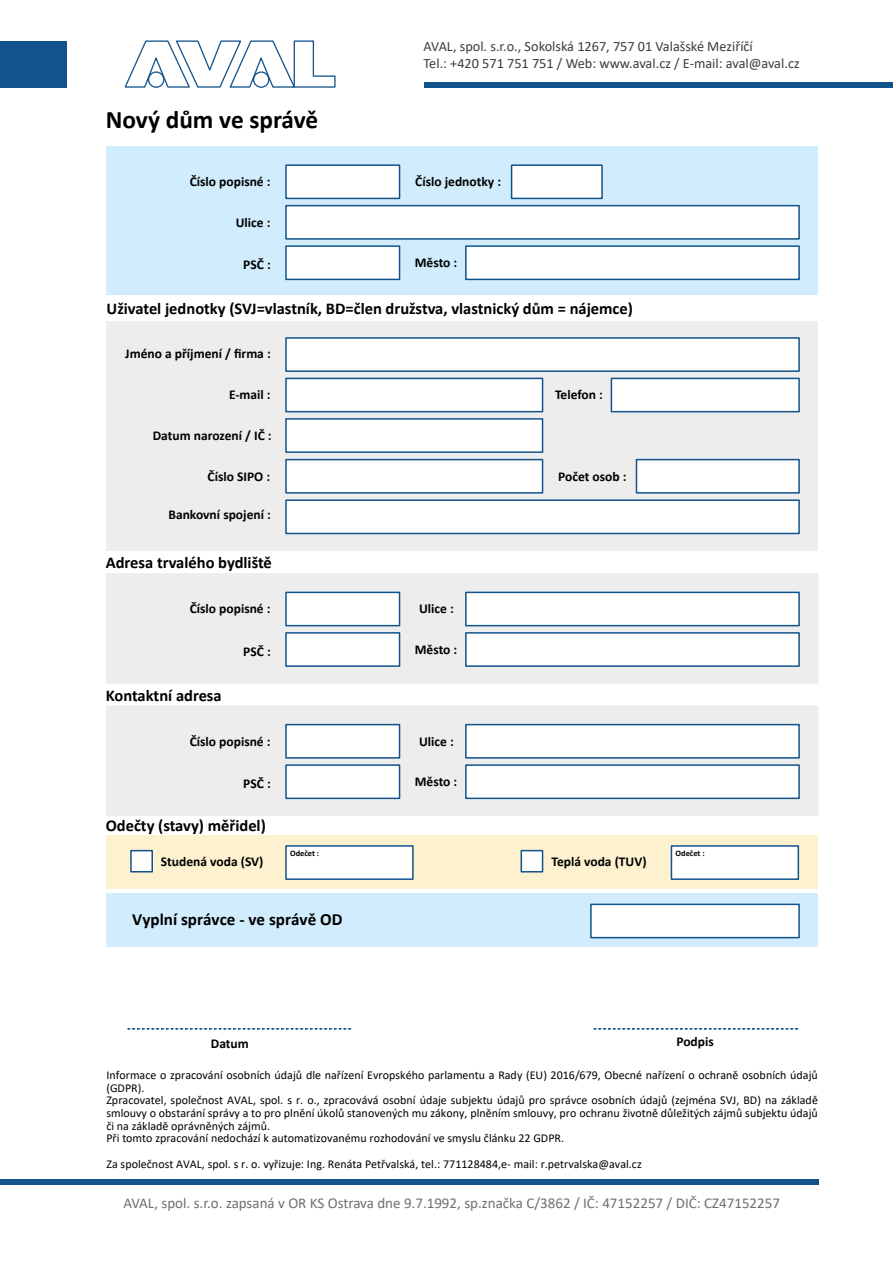
<style>
.page{position:relative;width:893px;height:1263px;background:#fff}
.page>*{position:absolute;margin:0;border:0;box-sizing:border-box;transform-origin:0 0}
.t1{font:700 25.35px "Calibri";color:#000}
.t2{font:700 17.1px "Calibri";color:#000}
.t3{font:700 16.5px "Calibri";color:#000}
.t4{font:15px "Calibri";color:#6f6f6e}
.t5{font:14.25px/17.4px "Calibri";color:#3d3d3d}
.t6{font:700 13.5px "Calibri";color:#000}
.t7{font:12px/12.8px "Calibri";color:#000}
.t8{font:700 8.4px "Calibri";color:#000}
</style>
<div class="page">
<div style="left:106px;top:146px;width:712px;height:149px;background:#d1ecfc"></div>
<div style="left:106px;top:573px;width:712px;height:110px;background:#ededed"></div>
<div style="left:106px;top:706px;width:712px;height:110px;background:#ededed"></div>
<div style="left:106px;top:835px;width:712px;height:53px;background:#fef1cf"></div>
<div style="left:671px;top:845px;width:128px;height:35px;background:#fff;border:2px solid #13538b"></div>
<div style="left:285px;top:845px;width:129px;height:35px;background:#fff;border:2px solid #13538b"></div>
<div style="left:106px;top:894px;width:712px;height:53px;background:#d1ecfc"></div>
<div style="left:590px;top:904px;width:210px;height:34px;background:#fff;border:2px solid #13538b"></div>
<div style="left:0;top:41px;width:66px;height:46px;background:#13538b"></div>
<svg style="left:124px;top:40px;width:212px;height:48px"></svg>
<div style="left:424px;top:82px;width:469px;height:5px;background:#13538b"></div>
<div style="left:0;top:1180px;width:818px;height:5px;background:#13538b"></div>
<div style="left:285px;top:205px;width:515px;height:35px;background:#fff;border:2px solid #13538b"></div>
<div style="left:465px;top:592px;width:335px;height:34px;background:#fff;border:2px solid #13538b"></div>
<div style="left:465px;top:724px;width:335px;height:35px;background:#fff;border:2px solid #13538b"></div>
<svg style="left:593px;top:1028px;width:205px;height:1px"></svg>
<svg style="left:127px;top:1028px;width:224px;height:1px"></svg>
<div style="left:285px;top:164px;width:115px;height:35px;background:#fff;border:2px solid #13538b"></div>
<div style="left:285px;top:592px;width:115px;height:34px;background:#fff;border:2px solid #13538b"></div>
<div style="left:285px;top:724px;width:115px;height:35px;background:#fff;border:2px solid #13538b"></div>
<div style="left:285px;top:245px;width:115px;height:35px;background:#fff;border:2px solid #13538b"></div>
<div style="left:285px;top:632px;width:115px;height:35px;background:#fff;border:2px solid #13538b"></div>
<div style="left:285px;top:764px;width:115px;height:35px;background:#fff;border:2px solid #13538b"></div>
<div style="left:465px;top:245px;width:335px;height:35px;background:#fff;border:2px solid #13538b"></div>
<div style="left:465px;top:632px;width:335px;height:35px;background:#fff;border:2px solid #13538b"></div>
<div style="left:465px;top:764px;width:335px;height:35px;background:#fff;border:2px solid #13538b"></div>
<div style="left:511px;top:164px;width:92px;height:35px;background:#fff;border:2px solid #13538b"></div>
<div style="left:130px;top:850px;width:23px;height:22px;background:#fff;border:2px solid #13538b"></div>
<div style="left:520px;top:850px;width:23px;height:22px;background:#fff;border:2px solid #13538b"></div>
<div style="left:106px;top:321px;width:712px;height:230px;background:#ededed"></div>
<div style="left:285px;top:337px;width:515px;height:35px;background:#fff;border:2px solid #13538b"></div>
<div style="left:285px;top:459px;width:258px;height:35px;background:#fff;border:2px solid #13538b"></div>
<div style="left:636px;top:459px;width:164px;height:35px;background:#fff;border:2px solid #13538b"></div>
<div style="left:285px;top:499px;width:515px;height:35px;background:#fff;border:2px solid #13538b"></div>
<div style="left:285px;top:418px;width:258px;height:35px;background:#fff;border:2px solid #13538b"></div>
<div style="left:285px;top:378px;width:258px;height:34px;background:#fff;border:2px solid #13538b"></div>
<div style="left:611px;top:378px;width:189px;height:34px;background:#fff;border:2px solid #13538b"></div>
<h1 class="t1" style="left:106px;top:109px;width:214px">Nový dům ve správě</h1>
<p class="t6" style="left:190px;top:176px;width:82px">Číslo popisné :</p>
<p class="t6" style="left:236px;top:217px;width:36px">Ulice :</p>
<p class="t6" style="left:243px;top:259px;width:29px">PSČ :</p>
<p class="t5" style="left:424px;top:39px;width:378px">AVAL, spol. s.r.o., Sokolská 1267, 757 01 Valašské Meziříčí<br>Tel.: +420 571 751 751 / Web: www.aval.cz / E-mail: aval@aval.cz</p>
<p class="t6" style="left:415px;top:176px;width:87px">Číslo jednotky :</p>
<p class="t6" style="left:415px;top:257px;width:44px">Město :</p>
<h3 class="t3" style="left:107px;top:302px;width:528px">Uživatel jednotky (SVJ=vlastník, BD=člen družstva, vlastnický dům = nájemce)</h3>
<p class="t6" style="left:125px;top:348px;width:147px">Jméno a příjmení / firma :</p>
<p class="t6" style="left:229px;top:389px;width:43px">E-mail :</p>
<p class="t6" style="left:555px;top:389px;width:49px">Telefon :</p>
<p class="t6" style="left:153px;top:430px;width:120px">Datum narození / IČ :</p>
<p class="t6" style="left:208px;top:470px;width:64px">Číslo SIPO :</p>
<p class="t6" style="left:558px;top:470px;width:70px">Počet osob :</p>
<p class="t6" style="left:168px;top:509px;width:104px">Bankovní spojení :</p>
<h3 class="t3" style="left:106px;top:556px;width:168px">Adresa trvalého bydliště</h3>
<p class="t6" style="left:190px;top:603px;width:82px">Číslo popisné :</p>
<h3 class="t3" style="left:106px;top:688px;width:117px">Kontaktní adresa</h3>
<p class="t6" style="left:243px;top:646px;width:29px">PSČ :</p>
<p class="t6" style="left:190px;top:735px;width:82px">Číslo popisné :</p>
<p class="t6" style="left:243px;top:778px;width:29px">PSČ :</p>
<h3 class="t3" style="left:106px;top:819px;width:162px">Odečty (stavy) měřidel)</h3>
<p class="t6" style="left:419px;top:603px;width:36px">Ulice :</p>
<p class="t6" style="left:415px;top:644px;width:44px">Město :</p>
<p class="t6" style="left:419px;top:735px;width:36px">Ulice :</p>
<p class="t6" style="left:415px;top:776px;width:44px">Město :</p>
<p class="t8" style="left:290px;top:850px;width:31px">Odečet :</p>
<p class="t8" style="left:675px;top:850px;width:31px">Odečet :</p>
<p class="t6" style="left:161px;top:856px;width:104px">Studená voda (SV)</p>
<p class="t6" style="left:551px;top:856px;width:97px">Teplá voda (TUV)</p>
<h2 class="t2" style="left:132px;top:912px;width:212px">Vyplní správce - ve správě OD</h2>
<p class="t6" style="left:211px;top:1037px;width:39px">Datum</p>
<p class="t6" style="left:676px;top:1036px;width:39px">Podpis</p>
<p class="t7" style="left:106px;top:1069px;width:713px">Informace o zpracování osobních údajů dle nařízení Evropského parlamentu a Rady (EU) 2016/679, Obecné nařízení o ochraně osobních údajů (GDPR).<br>Zpracovatel, společnost AVAL, spol. s r. o., zpracovává osobní údaje subjektu údajů pro správce osobních údajů (zejména SVJ, BD) na základě smlouvy o obstarání správy a to pro plnění úkolů stanovených mu zákony, plněním smlouvy, pro ochranu životně důležitých zájmů subjektu údajů či na základě oprávněných zájmů.<br>Při tomto zpracování nedochází k automatizovanému rozhodování ve smyslu článku 22 GDPR.</p>
<p class="t7" style="left:106px;top:1158px;width:537px">Za společnost AVAL, spol. s r. o. vyřizuje: Ing. Renáta Petřvalská, tel.: 771128484,e- mail: r.petrvalska@aval.cz</p>
<p class="t4" style="left:123px;top:1196px;width:658px">AVAL, spol. s.r.o. zapsaná v OR KS Ostrava dne 9.7.1992, sp.značka C/3862 / IČ: 47152257 / DIČ: CZ47152257</p>
</div>
